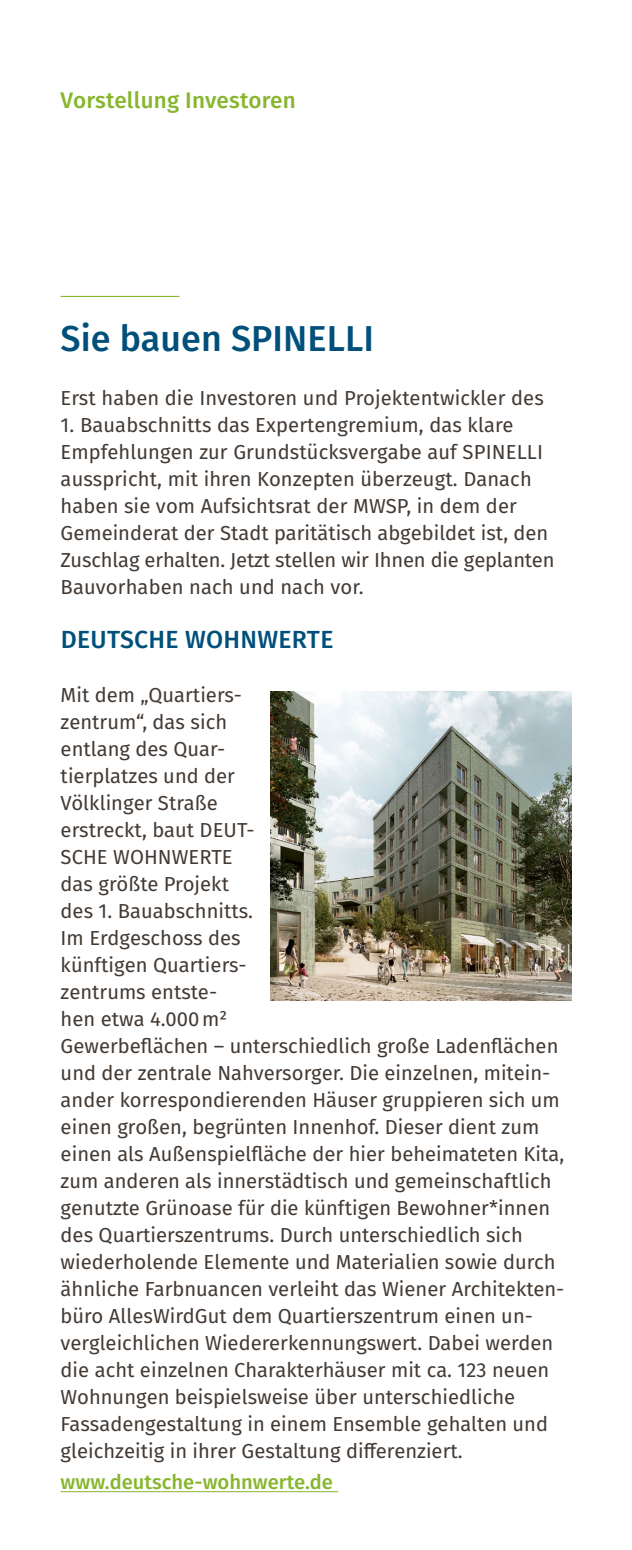
<style>
.page{position:relative;width:632px;height:1550px;background:#fff}
.page>*{position:absolute;margin:0;border:0;box-sizing:border-box;transform-origin:0 0}
.t1{font:500 36px "Fira Sans";color:#00507b}
.t2{font:500 24.75px "Fira Sans";letter-spacing:.01em;color:#00507b}
.t3{font:500 22.5px "Fira Sans";letter-spacing:.01em;color:#87b62d}
.t4{font:20.25px/27px "Fira Sans";color:#433a34}
.t5{font:500 20.25px "Fira Sans";color:#87b62d}
</style>
<div class="page">
<hr style="left:61px;top:1491px;width:277px;height:1px;background:#87b62d">
<hr style="left:61px;top:296px;width:118px;height:1px;background:#87b62d">
<img style="left:270px;top:691px;width:301px;height:310px">
<p class="t3" style="left:61px;top:82px;width:237px">Vorstellung Investoren</p>
<h1 class="t1" style="left:61px;top:310px;width:315px">Sie bauen SPINELLI</h1>
<p class="t4" style="left:61px;top:384px;width:484px">Erst haben die Investoren und Projektentwickler des</p>
<p class="t4" style="left:61px;top:411px;width:495px">1. Bauabschnitts das Expertengremium, das klare Empfehlungen zur Grundstücksvergabe auf SPINELLI ausspricht, mit ihren Konzepten überzeugt. Danach haben sie vom Aufsichtsrat der MWSP, in dem der Gemeinderat der Stadt paritätisch abgebildet ist, den Zuschlag erhalten. Jetzt stellen wir Ihnen die geplanten Bauvorhaben nach und nach vor.</p>
<p class="t2" style="left:61px;top:620px;width:274px">DEUTSCHE WOHNWERTE</p>
<p class="t4" style="left:61px;top:681px;width:505px">Mit dem „Quartiers-<br>zentrum“, das sich<br>entlang des Quar-<br>tierplatzes und der<br>Völklinger Straße<br>erstreckt, baut DEUT-<br>SCHE WOHNWERTE<br>das größte Projekt<br>des 1. Bauabschnitts.<br>Im Erdgeschoss des<br>künftigen Quartiers-<br>zentrums entste-<br>hen etwa 4.000m²<br>Gewerbeflächen – unterschiedlich große Ladenflächen und der zentrale Nahversorger. Die einzelnen, mitein&shy;ander korrespondierenden Häuser gruppieren sich um einen großen, begrünten Innenhof. Dieser dient zum einen als Außenspielfläche der hier beheimateten Kita, zum anderen als innerstädtisch und gemeinschaftlich genutzte Grünoase für die künftigen Bewohner*innen des Quartierszentrums. Durch unterschiedlich sich wiederholende Elemente und Materialien sowie durch ähnliche Farbnuancen verleiht das Wiener Architekten&shy;büro AllesWirdGut dem Quartierszentrum einen un&shy;vergleichlichen Wiedererkennungswert. Dabei werden die acht einzelnen Charakterhäuser mit ca. 123 neuen Wohnungen beispielsweise über unterschiedliche Fassadengestaltung in einem Ensemble gehalten und gleichzeitig in ihrer Gestaltung differenziert.</p>
<p class="t5" style="left:61px;top:1466px;width:274px">www.deutsche-wohnwerte.de</p>
</div>
